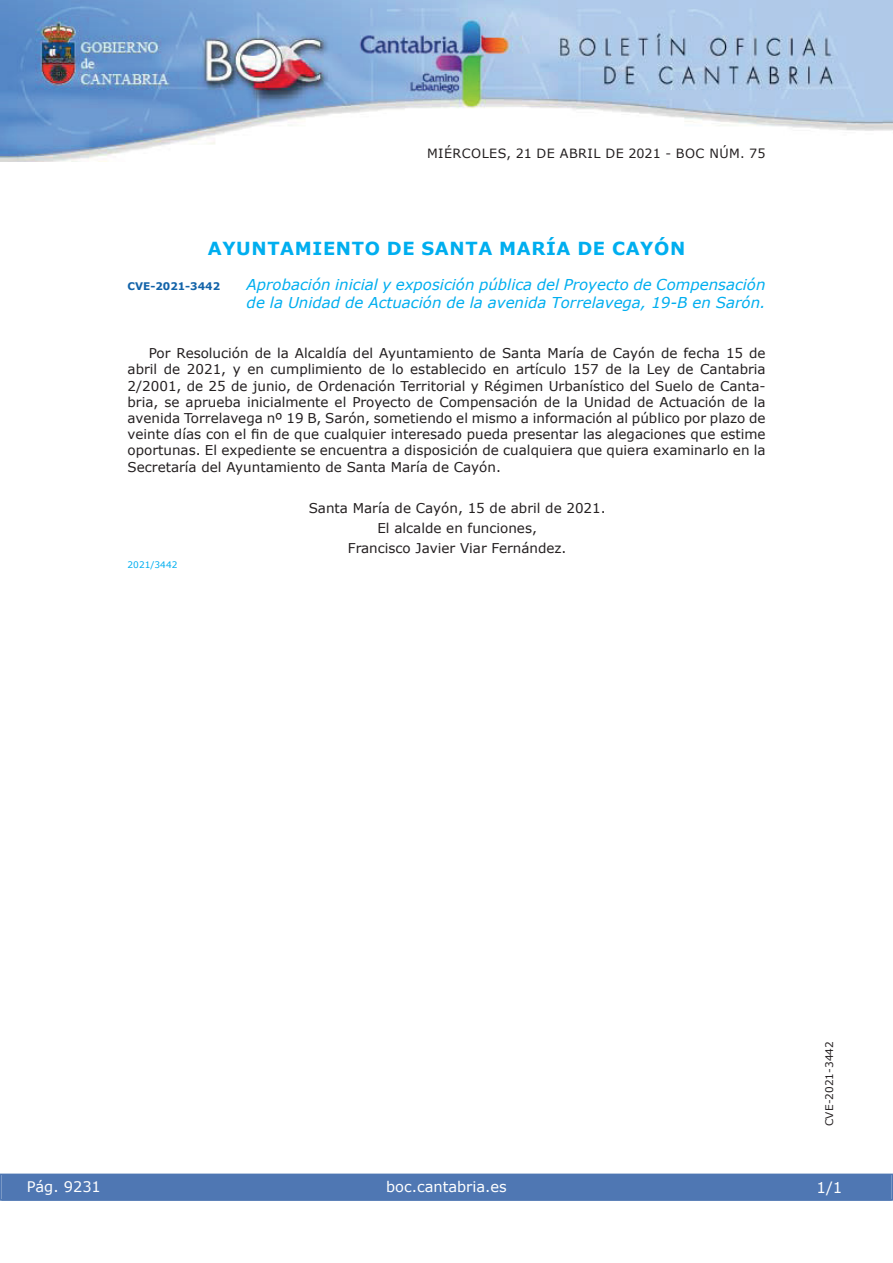
<style>
.page{position:relative;width:893px;height:1263px;background:#fff}
.page>*{position:absolute;margin:0;border:0;box-sizing:border-box;transform-origin:0 0}
.t1{font:700 18px "Verdana";letter-spacing:.035em;color:#00aeef}
.t2{font:italic 15px/18px "Verdana";color:#00aeef}
.t3{font:15px "Verdana";color:#fff}
.t4{font:14.55px "Verdana";color:#fff}
.t5{font:13.5px/16.2px "Verdana";color:#231f20;text-align:justify}
.t6{font:12.75px "Verdana";letter-spacing:.035em;color:#231f20}
.t7{font:10.5px "Verdana";color:#231f20}
.t8{font:700 10.5px "Verdana";color:#1263a9}
.t9{font:9px "Verdana";color:#00aeef}
</style>
<div class="page">
<img style="left:0;top:0;width:893px;height:161px">
<div style="left:1px;top:1174px;width:890px;height:27px;background:#4f77b3"></div>
<div style="left:0;top:1174px;width:893px;height:27px;border:1px solid #4f77b3"></div>
<p class="t6" style="left:427px;top:145px;width:340px">MIÉRCOLES, 21 DE ABRIL DE 2021 - BOC NÚM. 75</p>
<h1 class="t1" style="left:208px;top:237px;width:479px">AYUNTAMIENTO DE SANTA MARÍA DE CAYÓN</h1>
<p class="t8" style="left:128px;top:279px;width:94px">CVE-2021-3442</p>
<p class="t2" style="left:247px;top:275px;width:520px">Aprobación inicial y exposición pública del Proyecto de Compensación de la Unidad de Actuación de la avenida Torrelavega, 19-B en Sarón.</p>
<p class="t5" style="left:128px;top:345px;width:639px;text-indent:21px">Por Resolución de la Alcaldía del Ayuntamiento de Santa María de Cayón de fecha 15 de abril de 2021, y en cumplimiento de lo establecido en artículo 157 de la Ley de Cantabria 2/2001, de 25 de junio, de Ordenación Territorial y Régimen Urbanístico del Suelo de Canta&shy;bria, se aprueba inicialmente el Proyecto de Compensación de la Unidad de Actuación de la avenida Torrelavega nº 19 B, Sarón, sometiendo el mismo a información al público por plazo de veinte días con el fin de que cualquier interesado pueda presentar las alegaciones que estime oportunas. El expediente se encuentra a disposición de cualquiera que quiera examinarlo en la Secretaría del Ayuntamiento de Santa María de Cayón.</p>
<p class="t5" style="left:309px;top:497px;width:298px;line-height:20.4px;text-align:center">Santa María de Cayón, 15 de abril de 2021.<br>El alcalde en funciones,<br>Francisco Javier Viar Fernández.</p>
<p class="t9" style="left:128px;top:559px;width:51px">2021/3442</p>
<p class="t4" style="left:27px;top:1177px;width:76px">Pág. 9231</p>
<p class="t4" style="left:386px;top:1178px;width:122px">boc.cantabria.es</p>
<p class="t7" style="left:823px;top:1126px;width:87px;rotate:-90deg">CVE-2021-3442</p>
<p class="t3" style="left:816px;top:1178px;width:27px">1/1</p>
</div>
